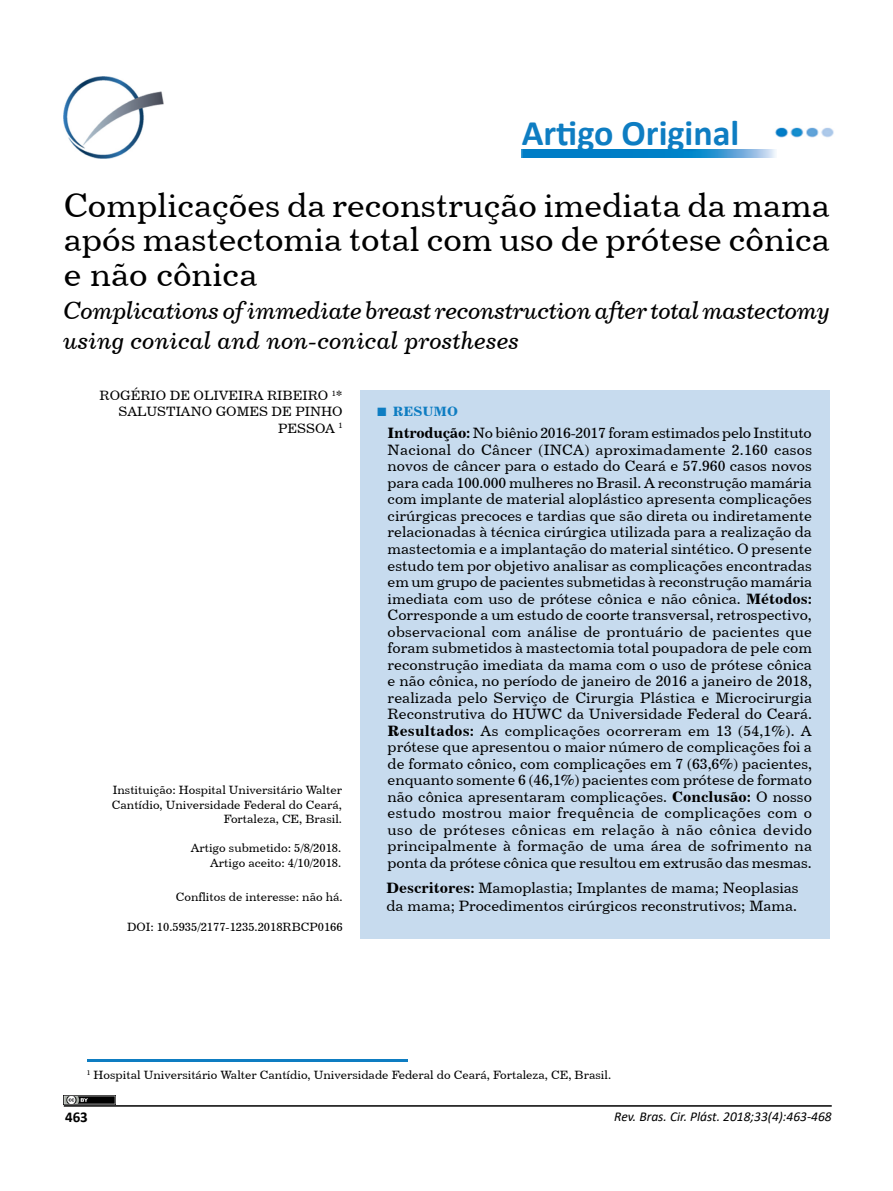
<style>
.page{position:relative;width:893px;height:1191px;background:#fff}
.page>*{position:absolute;margin:0;border:0;box-sizing:border-box;transform-origin:0 0}
.t1{font:700 36px "Calibri";color:#0e7dc2}
.t2{font:33.75px/34.5px "Century 731 BT Roman A";color:#000;text-align:justify}
.t3{font:24.75px/30px "Century 731 BT Italic A";letter-spacing:-.015em;color:#000}
.t4{font:15px/16.5px "Century 731 BT Roman A";color:#000;text-align:justify}
.t5{font:700 15px "Calibri";color:#000}
.t6{font:13.5px/16.2px "Century 731 BT Roman A";color:#000;text-align:right}
.t7{font:italic 13.5px "Calibri";color:#000}
.t8{font:13.5px "Century 731 BT Bold A";color:#0e7dc2}
.t9{font:12px/14.4px "Century 731 BT Roman A";color:#000;text-align:right}
.s1{font-family:"Times New Roman";font-weight:700;font-size:18px}
.s2{font-family:"Century 731 BT Bold A"}
</style>
<div class="page">
<hr style="left:64px;top:1105px;width:768px;height:1px;background:#000">
<img style="left:775px;top:127px;width:59px;height:11px">
<img style="left:521px;top:150px;width:255px;height:7px">
<img style="left:63px;top:77px;width:101px;height:82px">
<div style="left:360px;top:390px;width:470px;height:548px;background:#c7dbee"></div>
<hr style="left:87px;top:1059px;width:320px;height:2px;background:#0e7dc2">
<img style="left:64px;top:1095px;width:51px;height:9px">
<h1 class="t1" style="left:522px;top:108px;width:219px">Artigo Original</h1>
<h2 class="t2" style="left:64px;top:187px;width:768px">Complicações da reconstrução imediata da mama após mastectomia total com uso de prótese cônica e não cônica</h2>
<h3 class="t3" style="left:63px;top:295px;width:768px">Complications of immediate breast reconstruction after total mastectomy using conical and non-conical prostheses</h3>
<p class="t6" style="left:100px;top:387px;width:245px">ROGÉRIO DE OLIVEIRA RIBEIRO <sup>1</sup>*<br>SALUSTIANO GOMES DE PINHO<br>PESSOA <sup>1</sup></p>
<p class="t9" style="left:112px;top:782px;width:232px">Instituição: Hospital Universitário Walter<br>Cantídio, Universidade Federal do Ceará,<br>Fortaleza, CE, Brasil.</p>
<p class="t9" style="left:191px;top:841px;width:152px">Artigo submetido: 5/8/2018.<br>Artigo aceito: 4/10/2018.</p>
<p class="t9" style="left:176px;top:889px;width:168px">Conflitos de interesse: não há.</p>
<p class="t9" style="left:127px;top:919px;width:217px">DOI: 10.5935/2177-1235.2018RBCP0166</p>
<p class="t8" style="left:376px;top:403px;width:83px"><span class="s1">■</span> RESUMO</p>
<p class="t4" style="left:388px;top:425px;width:426px"><span class="s2">Introdução:</span> No biênio 2016-2017 foram estimados pelo Instituto Nacional do Câncer (INCA) aproximadamente 2.160 casos novos de câncer para o estado do Ceará e 57.960 casos novos para cada 100.000 mulheres no Brasil. A reconstrução mamária com implante de material aloplástico apresenta complicações cirúrgicas precoces e tardias que são direta ou indiretamente relacionadas à técnica cirúrgica utilizada para a realização da mastectomia e a implantação do material sintético. O presente estudo tem por objetivo analisar as complicações encontradas em um grupo de pacientes submetidas à reconstrução mamária imediata com uso de prótese cônica e não cônica. <span class="s2">Métodos:<br></span>Corresponde a um estudo de coorte transversal, retrospectivo, observacional com análise de prontuário de pacientes que foram submetidos à mastectomia total poupadora de pele com reconstrução imediata da mama com o uso de prótese cônica e não cônica, no período de janeiro de 2016 a janeiro de 2018, realizada pelo Serviço de Cirurgia Plástica e Microcirurgia Reconstrutiva do HUWC da Universidade Federal do Ceará.<br><span class="s2">Resultados:</span> As complicações ocorreram em 13 (54,1%). A prótese que apresentou o maior número de complicações foi a de formato cônico, com complicações em 7 (63,6%) pacientes, enquanto somente 6 (46,1%) pacientes com prótese de formato não cônica apresentaram complicações. <span class="s2">Conclusão:</span> O nosso estudo mostrou maior frequência de complicações com o uso de próteses cônicas em relação à não cônica devido principalmente à formação de uma área de sofrimento na ponta da prótese cônica que resultou em extrusão das mesmas.</p>
<p class="t4" style="left:387px;top:879px;width:414px;line-height:18px"><span class="s2">Descritores:</span> Mamoplastia; Implantes de mama; Neoplasias da mama; Procedimentos cirúrgicos reconstrutivos; Mama.</p>
<p class="t9" style="left:87px;top:1067px;width:526px"><sup>1</sup> Hospital Universitário Walter Cantídio, Universidade Federal do Ceará, Fortaleza, CE, Brasil.</p>
<p class="t5" style="left:65px;top:1106px;width:24px">463</p>
<p class="t7" style="left:614px;top:1107px;width:219px">Rev. Bras. Cir. Plást. 2018;33(4):463-468</p>
</div>
